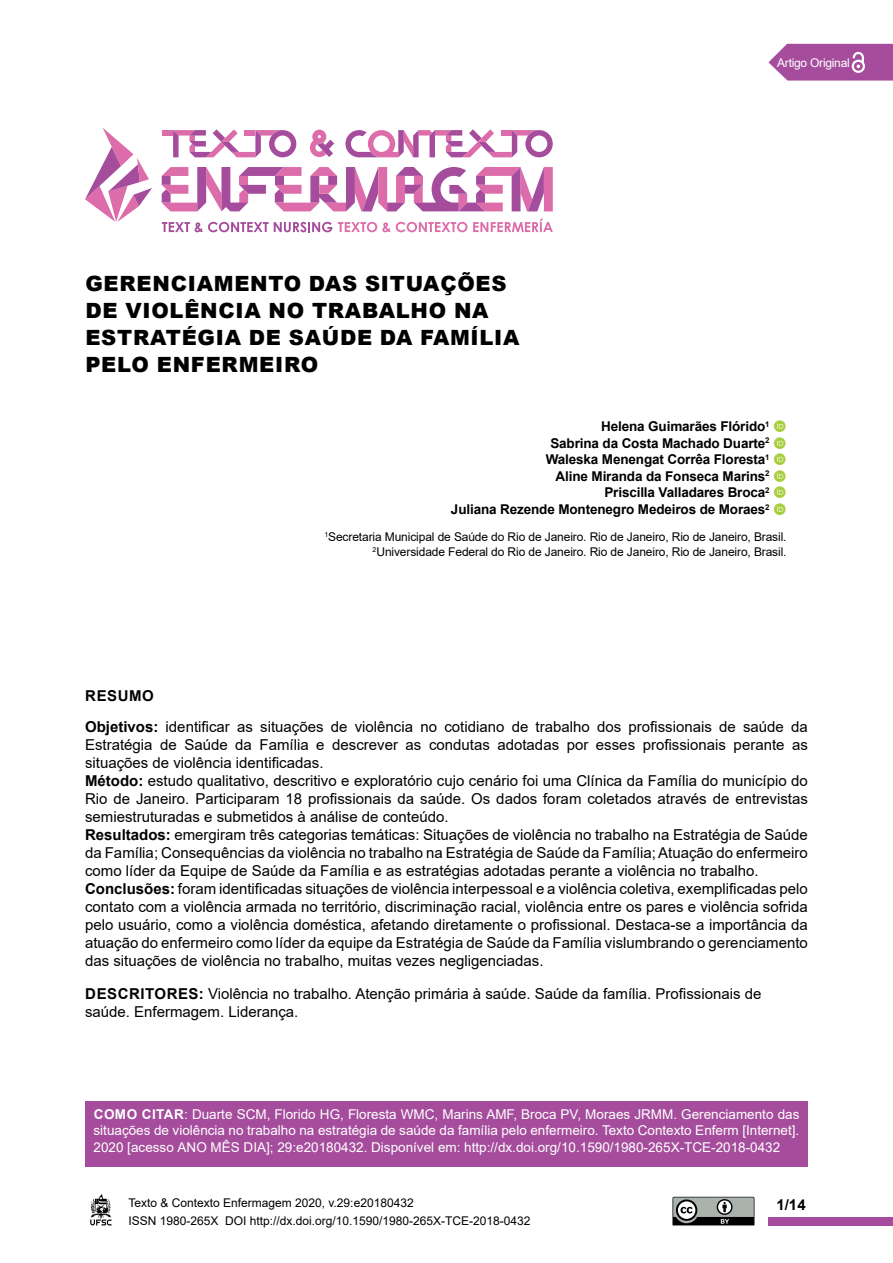
<style>
.page{position:relative;width:893px;height:1263px;background:#fff}
.page>*{position:absolute;margin:0;border:0;box-sizing:border-box;transform-origin:0 0}
.t1{font:900 21px/27px "Arial";letter-spacing:.035em;color:#000}
.t2{font:15px/18px "Arial";color:#000}
.t3{font:700 15px "Arial";color:#000}
.t4{font:13.5px/16.2px "Arial";color:#fff;text-align:justify}
.t5{font:700 13.5px/16.5px "Arial";letter-spacing:-.01em;color:#000;text-align:right}
.t6{font:12px/18px "Arial";letter-spacing:-.01em;color:#000}
.t7{font:12px "Arial";letter-spacing:-.02em;color:#fff}
.s1{font-weight:700}
</style>
<div class="page">
<div style="left:769px;top:1217px;width:124px;height:8px;background:#a54d9c"></div>
<svg style="left:90px;top:1194px;width:22px;height:31px"></svg>
<svg style="left:162px;top:167px;width:391px;height:45px"></svg>
<div style="left:162px;top:130px;width:11px;height:6px;background:#dd6daa"></div>
<svg style="left:173px;top:129px;width:123px;height:28px"></svg>
<svg style="left:310px;top:129px;width:243px;height:28px"></svg>
<svg style="left:162px;top:222px;width:106px;height:10px"></svg>
<svg style="left:274px;top:222px;width:58px;height:10px"></svg>
<svg style="left:338px;top:222px;width:129px;height:10px"></svg>
<svg style="left:473px;top:219px;width:80px;height:13px"></svg>
<svg style="left:85px;top:128px;width:67px;height:94px"></svg>
<svg style="left:768px;top:44px;width:125px;height:37px;background:#af61a7"></svg>
<svg style="left:672px;top:1197px;width:83px;height:29px;background:#777b78"></svg>
<div style="left:85px;top:1101px;width:723px;height:66px;background:#a54d9c"></div>
<h1 class="t1" style="left:85px;top:270px;width:436px">GERENCIAMENTO DAS SITUAÇÕES<br>DE VIOLÊNCIA NO TRABALHO NA<br>ESTRATÉGIA DE SAÚDE DA FAMÍLIA<br>PELO ENFERMEIRO</h1>
<p class="t7" style="left:777px;top:54px;width:74px">Artigo Original</p>
<p class="t5" style="left:451px;top:419px;width:320px">Helena Guimarães Flórido<sup>1<br></sup>Sabrina da Costa Machado Duarte<sup>2<br></sup>Waleska Menengat Corrêa Floresta<sup>1<br></sup>Aline Miranda da Fonseca Marins<sup>2<br></sup>Priscilla Valladares Broca<sup>2<br></sup>Juliana Rezende Montenegro Medeiros de Moraes<sup>2</sup></p>
<p class="t6" style="left:324px;top:530px;width:464px;line-height:14.4px;text-align:right"><sup>1</sup>Secretaria Municipal de Saúde do Rio de Janeiro. Rio de Janeiro, Rio de Janeiro, Brasil.<br><sup>2</sup>Universidade Federal do Rio de Janeiro. Rio de Janeiro, Rio de Janeiro, Brasil.</p>
<p class="t2" style="left:85px;top:680px;width:724px;line-height:30.8px"><span class="s1">RESUMO<br>Objetivos:</span> identificar as situações de violência no cotidiano de trabalho dos profissionais de saúde da</p>
<p class="t2" style="left:85px;top:735px;width:724px">Estratégia de Saúde da Família e descrever as condutas adotadas por esses profissionais perante as situações de violência identificadas.<br><span class="s1">Método:</span> estudo qualitativo, descritivo e exploratório cujo cenário foi uma Clínica da Família do município do Rio de Janeiro. Participaram 18 profissionais da saúde. Os dados foram coletados através de entrevistas semiestruturadas e submetidos à análise de conteúdo.<br><span class="s1">Resultados:</span> emergiram três categorias temáticas: Situações de violência no trabalho na Estratégia de Saúde da Família; Consequências da violência no trabalho na Estratégia de Saúde da Família; Atuação do enfermeiro como líder da Equipe de Saúde da Família e as estratégias adotadas perante a violência no trabalho.<br><span class="s1">Conclusões:</span> foram identificadas situações de violência interpessoal e a violência coletiva, exemplificadas pelo contato com a violência armada no território, discriminação racial, violência entre os pares e violência sofrida pelo usuário, como a violência doméstica, afetando diretamente o profissional. Destaca-se a importância da atuação do enfermeiro como líder da equipe da Estratégia de Saúde da Família vislumbrando o gerenciamento das situações de violência no trabalho, muitas vezes negligenciadas.</p>
<p class="t2" style="left:85px;top:984px;width:678px"><span class="s1">DESCRITORES:</span> Violência no trabalho. Atenção primária à saúde. Saúde da família. Profissionais de saúde. Enfermagem. Liderança.</p>
<p class="t4" style="left:94px;top:1106px;width:707px"><span class="s1">COMO CITAR</span>: Duarte SCM, Florido HG, Floresta WMC, Marins AMF, Broca PV, Moraes JRMM. Gerenciamento das situações de violência no trabalho na estratégia de saúde da família pelo enfermeiro. Texto Contexto Enferm [Internet].<br>2020 [acesso ANO MÊS DIA]; 29:e20180432. Disponível em: http://dx.doi.org/10.1590/1980-265X-TCE-2018-0432</p>
<p class="t6" style="left:128px;top:1194px;width:404px">Texto &amp; Contexto Enfermagem 2020, v.29:e20180432<br>ISSN 1980-265X DOI http://dx.doi.org/10.1590/1980-265X-TCE-2018-0432</p>
<p class="t3" style="left:776px;top:1194px;width:31px">1/14</p>
</div>
